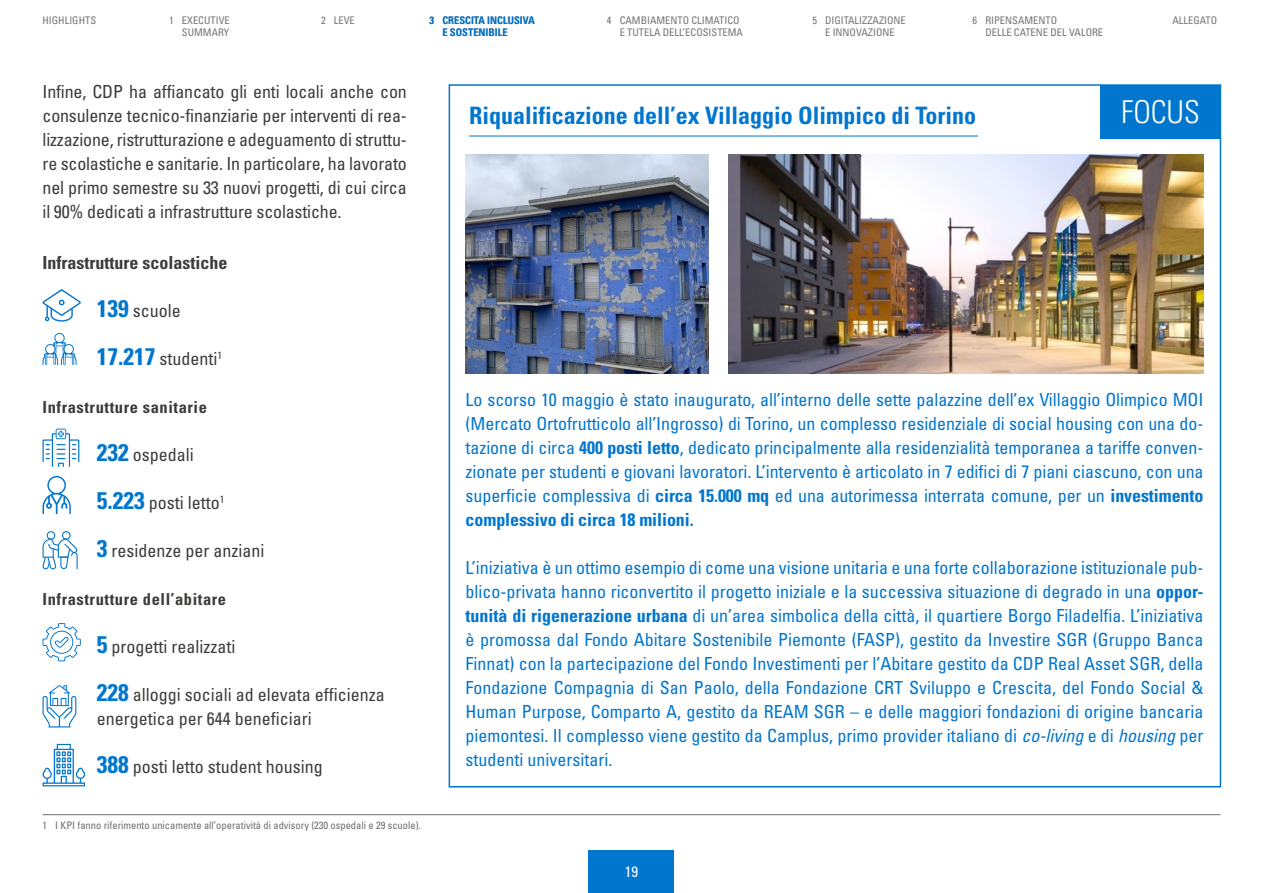
<style>
.page{position:relative;width:1263px;height:893px;background:#fff}
.page>*{position:absolute;margin:0;border:0;box-sizing:border-box;transform-origin:0 0}
.h3_focus{font:300 condensed 31.5px "Univers";color:#fff}
.h3_focus-2{font:700 condensed 24px "Univers";color:#0076cf}
.t1{font:condensed 18px/24px "Univers";letter-spacing:-.005em;color:#0076cf;text-align:justify}
.t2{font:condensed 18px/24px "Univers";color:#3c3c3b;text-align:justify}
._19_h3{font:700 condensed 18px "Univers";color:#3c3c3b}
._19_h3-2{font:700 condensed 16.5px "Univers";letter-spacing:.035em;color:#3c3c3b}
.t3{font:condensed 15px "Univers";color:#fff}
.t4{font:condensed 10.5px/12.6px "Univers";color:#757575}
.foot_pie_di_pagina{font:condensed 10.5px "Univers";color:#706f6f}
.t5{font:700 condensed 10.5px/12.6px "Univers";color:#0076cf}
.s1{font-weight:700;font-size:24px;color:#0076cf}
.s2{font-weight:700}
.s3{font-style:italic}
</style>
<div class="page">
<div style="left:589px;top:850px;width:85px;height:43px;background:#0076cf"></div>
<div style="left:1100px;top:85px;width:120px;height:53px;background:#0076cf"></div>
<img style="left:466px;top:155px;width:242px;height:219px">
<img style="left:729px;top:155px;width:474px;height:219px">
<hr style="left:43px;top:814px;width:1177px;height:1px;background:#706f6f">
<svg style="left:43px;top:289px;width:38px;height:33px"></svg>
<svg style="left:43px;top:333px;width:34px;height:32px"></svg>
<svg style="left:43px;top:429px;width:36px;height:38px"></svg>
<svg style="left:43px;top:476px;width:28px;height:38px"></svg>
<svg style="left:43px;top:531px;width:35px;height:38px"></svg>
<svg style="left:43px;top:623px;width:38px;height:38px"></svg>
<svg style="left:43px;top:685px;width:33px;height:42px"></svg>
<svg style="left:42px;top:744px;width:43px;height:42px"></svg>
<hr style="left:469px;top:136px;width:509px;height:1px;background:#0076cf">
<p class="t4" style="left:43px;top:14px;width:55px">HIGHLIGHTS</p>
<p class="t4" style="left:169px;top:14px;width:62px;text-align:right">1 EXECUTIVE<br>SUMMARY</p>
<p class="t4" style="left:321px;top:14px;width:35px">2 LEVE</p>
<p class="t4" style="left:620px;top:14px;width:125px;text-indent:-13px">4 CAMBIAMENTO CLIMATICO<br>E TUTELA DELL’ECOSISTEMA</p>
<p class="t4" style="left:812px;top:14px;width:95px;text-align:center">5 DIGITALIZZAZIONE<br>E INNOVAZIONE</p>
<p class="t4" style="left:985px;top:14px;width:119px;text-indent:-13px">6 RIPENSAMENTO<br>DELLE CATENE DEL VALORE</p>
<p class="t4" style="left:1172px;top:14px;width:46px">ALLEGATO</p>
<p class="t5" style="left:442px;top:14px;width:94px;text-indent:-13px">3 CRESCITA INCLUSIVA<br>E SOSTENIBILE</p>
<p class="t2" style="left:43px;top:79px;width:366px">Infine, CDP ha affiancato gli enti locali anche con consulenze tecnico-finanziarie per interventi di rea&shy;lizzazione, ristrutturazione e adeguamento di struttu&shy;re scolastiche e sanitarie. In particolare, ha lavorato nel primo semestre su 33 nuovi progetti, di cui circa il 90% dedicati a infrastrutture scolastiche.</p>
<h3 class="_19_h3" style="left:43px;top:252px;width:186px">Infrastrutture scolastiche</h3>
<p class="t2" style="left:97px;top:298px;width:85px"><span class="s1">139</span> scuole</p>
<p class="t2" style="left:97px;top:346px;width:127px"><span class="s1">17.217</span> studenti<sup>1</sup></p>
<h3 class="_19_h3-2" style="left:43px;top:397px;width:166px">Infrastrutture sanitarie</h3>
<p class="t2" style="left:97px;top:442px;width:98px"><span class="s1">232</span> ospedali</p>
<p class="t2" style="left:97px;top:491px;width:129px"><span class="s1">5.223</span> posti letto<sup>1</sup></p>
<p class="t2" style="left:97px;top:539px;width:169px"><span class="s1">3</span> residenze per anziani</p>
<h3 class="_19_h3-2" style="left:43px;top:589px;width:185px">Infrastrutture dell’abitare</h3>
<p class="t2" style="left:97px;top:635px;width:140px"><span class="s1">5</span> progetti realizzati</p>
<p class="t2" style="left:97px;top:683px;width:289px"><span class="s1">228</span> alloggi sociali ad elevata efficienza energetica per 644 beneficiari</p>
<p class="t2" style="left:97px;top:755px;width:227px"><span class="s1">388</span> posti letto student housing</p>
<p class="foot_pie_di_pagina" style="left:43px;top:819px;width:380px">1 I KPI fanno riferimento unicamente all’operatività di advisory (230 ospedali e 29 scuole).</p>
<h3 class="h3_focus-2" style="left:469px;top:100px;width:509px">Riqualificazione dell’ex Villaggio Olimpico di Torino</h3>
<h3 class="h3_focus" style="left:1121px;top:93px;width:80px">FOCUS</h3>
<p class="t1" style="left:466px;top:388px;width:739px">Lo scorso 10 maggio è stato inaugurato, all’interno delle sette palazzine dell’ex Villaggio Olimpico MOI (Mercato Ortofrutticolo all’Ingrosso) di Torino, un complesso residenziale di social housing con una do&shy;tazione di circa <span class="s2">400 posti letto</span>, dedicato principalmente alla residenzialità temporanea a tariffe conven&shy;zionate per studenti e giovani lavoratori. L’intervento è articolato in 7 edifici di 7 piani ciascuno, con una superficie complessiva di <span class="s2">circa 15.000 mq</span> ed una autorimessa interrata comune, per un <span class="s2">investimento complessivo di circa 18 milioni.</span></p>
<p class="t1" style="left:466px;top:556px;width:739px">L’iniziativa è un ottimo esempio di come una visione unitaria e una forte collaborazione istituzionale pub&shy;blico-privata hanno riconvertito il progetto iniziale e la successiva situazione di degrado in una <span class="s2">oppor&shy;tunità di rigenerazione urbana</span> di un’area simbolica della città, il quartiere Borgo Filadelfia. L’iniziativa è promossa dal Fondo Abitare Sostenibile Piemonte (FASP), gestito da Investire SGR (Gruppo Banca Finnat) con la partecipazione del Fondo Investimenti per l’Abitare gestito da CDP Real Asset SGR, della Fondazione Compagnia di San Paolo, della Fondazione CRT Sviluppo e Crescita, del Fondo Social &amp; Human Purpose, Comparto A, gestito da REAM SGR – e delle maggiori fondazioni di origine bancaria piemontesi. Il complesso viene gestito da Camplus, primo provider italiano di <span class="s3">co-living</span> e di <span class="s3">housing</span> per studenti universitari.</p>
<p class="t3" style="left:625px;top:862px;width:15px">19</p>
</div>
